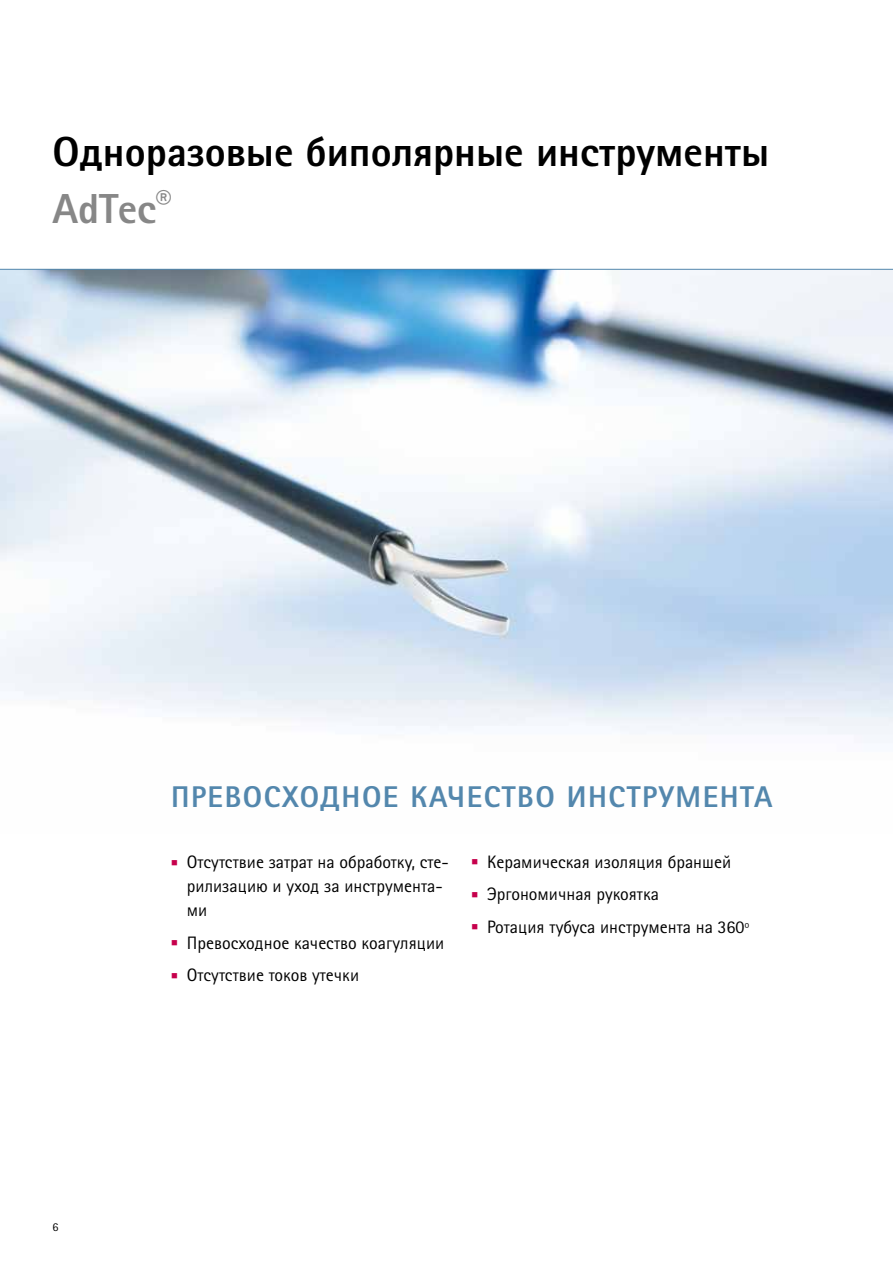
<style>
.page{position:relative;width:893px;height:1263px;background:#fff}
.page>*{position:absolute;margin:0;border:0;box-sizing:border-box;transform-origin:0 0}
.t1{font:800 42px/57px "Rotis Sans Serif Pro Cyr";color:#000}
.t2{font:800 30px "Rotis Sans Serif Pro Cyr";letter-spacing:.05em;color:#5387ad}
.t3{font:18px/24px "Rotis Sans Serif Pro Cyr";color:#000}
.t4{font:12px "Rotis Sans Serif Pro Cyr";color:#000}
.s1{color:#878787}
.s2{color:#c6004c}
</style>
<div class="page">
<img style="left:0;top:270px;width:893px;height:473px">
<hr style="left:0;top:269px;width:893px;height:1px;background:#5387ad">
<h1 class="t1" style="left:53px;top:122px;width:718px">Одноразовые биполярные инструменты<br><span class="s1">AdTec</span><sup>®</sup></h1>
<h2 class="t2" style="left:171px;top:778px;width:603px">ПРЕВОСХОДНОЕ КАЧЕСТВО ИНСТРУМЕНТА</h2>
<p class="t4" style="left:53px;top:1220px;width:7px">6</p>
<p class="t3" style="left:187px;top:850px;width:263px;text-indent:-16px"><sup>■</sup> Отсутствие затрат на обработку, сте&shy;рилизацию и уход за инструмента&shy;ми</p>
<p class="t3" style="left:171px;top:931px;width:275px"><sup>■</sup> Превосходное качество коагуляции</p>
<p class="t3" style="left:171px;top:963px;width:189px"><sup>■</sup> Отсутствие токов утечки</p>
<p class="t3" style="left:471px;top:850px;width:261px"><span class="s2">■</span> Керамическая изоляция браншей</p>
<p class="t3" style="left:471px;top:882px;width:189px"><sup>■</sup> Эргономичная рукоятка</p>
<p class="t3" style="left:471px;top:915px;width:280px"><sup>■</sup> Ротация тубуса инструмента на 360º</p>
</div>
